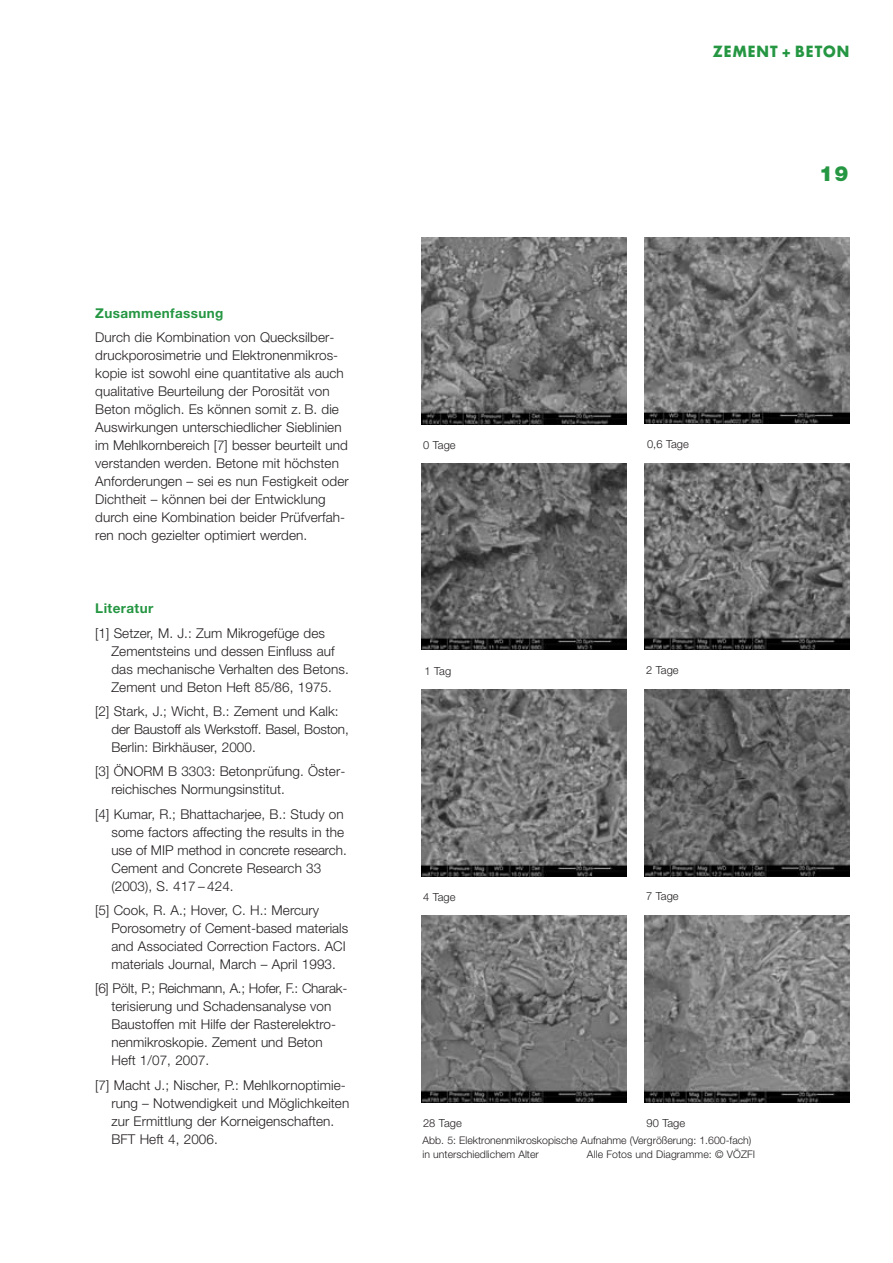
<style>
.page{position:relative;width:893px;height:1263px;background:#fff}
.page>*{position:absolute;margin:0;border:0;box-sizing:border-box;transform-origin:0 0}
.t1{font:900 21px "Helvetica Neue";color:#259642}
.t2{font:700 15px "Futura";letter-spacing:.07em;color:#259642;scale:.95 1}
.t3{font:300 13.5px/18px "Helvetica Neue";letter-spacing:.005em;color:#231f20}
.t4{font:700 13.5px "Helvetica Neue";letter-spacing:.03em;color:#259642}
.t5{font:300 11.1px "Helvetica Neue";letter-spacing:.005em;color:#231f20}
.t6{font:300 10.5px/13.5px "Helvetica Neue";color:#231f20}
</style>
<div class="page">
<svg style="left:421px;top:237px;width:429px;height:866px"></svg>
<p class="t4" style="left:95px;top:308px;width:130px">Zusammenfassung</p>
<p class="t3" style="left:95px;top:329px;width:255px">Durch die Kombination von Quecksilber&shy;druckporosimetrie und Elektronenmikros&shy;kopie ist sowohl eine quantitative als auch qualitative Beurteilung der Porosität von Beton möglich. Es können somit z. B. die Auswirkungen unterschiedlicher Sieblinien im Mehlkornbereich [7] besser beurteilt und verstanden werden. Betone mit höchsten Anforderungen – sei es nun Festigkeit oder Dichtheit – können bei der Entwicklung durch eine Kombination beider Prüfverfah&shy;ren noch gezielter optimiert werden.</p>
<p class="t4" style="left:95px;top:604px;width:59px">Literatur</p>
<p class="t3" style="left:111px;top:625px;width:239px;text-indent:-16px">[1] Setzer, M. J.: Zum Mikrogefüge des Zementsteins und dessen Einfluss auf das mechanische Verhalten des Betons.<br>Zement und Beton Heft 85/86, 1975.</p>
<p class="t3" style="left:111px;top:703px;width:239px;text-indent:-16px">[2] Stark, J.; Wicht, B.: Zement und Kalk: der Baustoff als Werkstoff. Basel, Boston,<br>Berlin: Birkhäuser, 2000.</p>
<p class="t3" style="left:111px;top:764px;width:235px;text-indent:-16px">[3] ÖNORM B 3303: Betonprüfung. Öster&shy;reichisches Normungsinstitut.</p>
<p class="t3" style="left:111px;top:806px;width:237px;text-indent:-16px">[4] Kumar, R.; Bhattacharjee, B.: Study on some factors affecting the results in the use of MIP method in concrete research.<br>Cement and Concrete Research 33 (2003), S. 417 – 424.</p>
<p class="t3" style="left:111px;top:902px;width:238px;text-indent:-16px">[5] Cook, R. A.; Hover, C. H.: Mercury Porosometry of Cement-based materials and Associated Correction Factors. ACI materials Journal, March – April 1993.</p>
<p class="t3" style="left:111px;top:981px;width:237px;text-indent:-16px">[6] Pölt, P.; Reichmann, A.; Hofer, F.: Charak&shy;terisierung und Schadensanalyse von Baustoffen mit Hilfe der Rasterelektro&shy;nenmikroskopie. Zement und Beton Heft 1/07, 2007.</p>
<p class="t3" style="left:111px;top:1077px;width:239px;text-indent:-16px">[7] Macht J.; Nischer, P.: Mehlkornoptimie&shy;rung – Notwendigkeit und Möglichkeiten zur Ermittlung der Korneigenschaften.<br>BFT Heft 4, 2006.</p>
<p class="t2" style="left:713px;top:44px;width:145px">ZEMENT + BETON</p>
<h1 class="t1" style="left:819px;top:166px;width:31px">19</h1>
<p class="t5" style="left:423px;top:441px;width:34px">0 Tage</p>
<p class="t5" style="left:647px;top:440px;width:43px">0,6 Tage</p>
<p class="t5" style="left:424px;top:667px;width:28px">1 Tag</p>
<p class="t5" style="left:646px;top:666px;width:34px">2 Tage</p>
<p class="t5" style="left:423px;top:893px;width:34px">4 Tage</p>
<p class="t5" style="left:646px;top:892px;width:34px">7 Tage</p>
<p class="t5" style="left:423px;top:1119px;width:40px">28 Tage</p>
<p class="t5" style="left:646px;top:1119px;width:40px">90 Tage</p>
<p class="t6" style="left:422px;top:1135px;width:330px">Abb. 5: Elektronenmikroskopische Aufnahme (Vergrößerung: 1.600-fach) in unterschiedlichem Alter</p>
<p class="t6" style="left:587px;top:1148px;width:170px">Alle Fotos und Diagramme: © VÖZFI</p>
</div>
